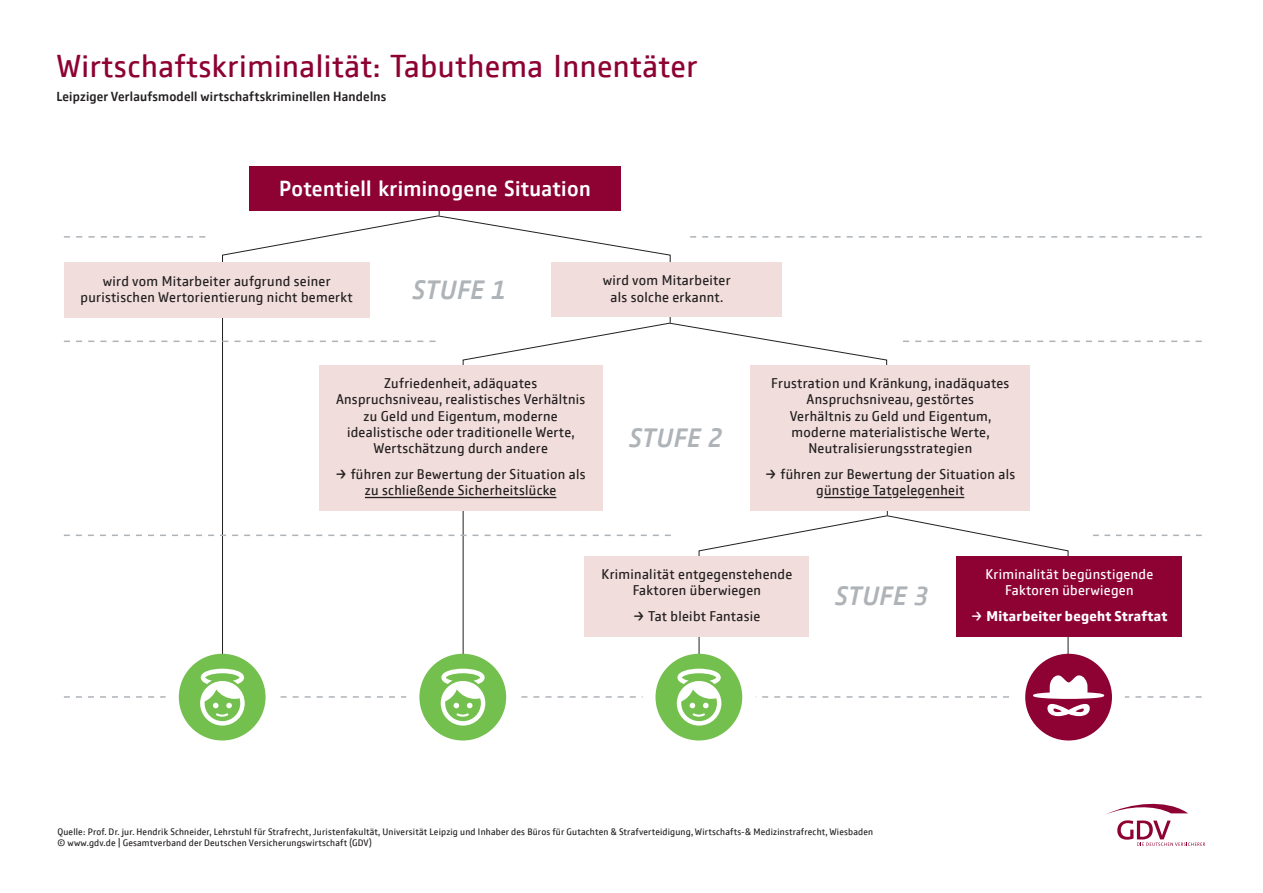
<style>
.page{position:relative;width:1263px;height:893px;background:#fff}
.page>*{position:absolute;margin:0;border:0;box-sizing:border-box;transform-origin:0 0}
.Info-Headline-2sp{font:33px "GD Vtype";letter-spacing:.015em;color:#8d0233}
.Info-Tab-Text-lb{font:italic 500 27px "GD Vtype";letter-spacing:.02em;color:#aeb3b8}
.Info-Headline-2sp-2{font:500 22.2px "GD Vtype";letter-spacing:.015em;color:#fff}
.Info-Tab-Text-lb-2{font:14.7px/16.4px "GD Vtype";letter-spacing:.02em;color:#231f20;text-align:center}
.Info-Tab-Text-lb-3{font:14.7px/16.4px "GD Vtype";letter-spacing:.02em;color:#fff;text-align:center}
.Info-Tab-Text-lb-4{font:700 14.7px "GD Vtype";letter-spacing:.02em;color:#fff}
.Info-Subline-2sp{font:500 13.5px "GD Vtype";letter-spacing:.015em;color:#231f20}
.Info-Fuß-Quelle{font:9.75px/11.2px "GD Vtype";letter-spacing:.02em;color:#231f20}
.s1{font-weight:500}
</style>
<div class="page">
<svg style="left:698px;top:515px;width:371px;height:154px"></svg>
<svg style="left:222px;top:215px;width:449px;height:454px"></svg>
<svg style="left:1106px;top:803px;width:99px;height:43px"></svg>
<div style="left:64px;top:262px;width:305px;height:56px;background:#f1dedc"></div>
<div style="left:551px;top:262px;width:231px;height:55px;background:#f1dedc"></div>
<div style="left:319px;top:365px;width:283px;height:146px;background:#f1dedc"></div>
<hr style="left:365px;top:497px;width:191px;height:1px;background:#231f20">
<div style="left:585px;top:556px;width:224px;height:80px;background:#f1dedc"></div>
<div style="left:751px;top:365px;width:279px;height:146px;background:#f1dedc"></div>
<hr style="left:824px;top:497px;width:31px;height:1px;background:#231f20">
<svg style="left:863px;top:497px;width:29px;height:1px"></svg>
<svg style="left:900px;top:497px;width:18px;height:1px"></svg>
<hr style="left:925px;top:497px;width:39px;height:1px;background:#231f20">
<div style="left:957px;top:556px;width:225px;height:80px;background:#8d0233"></div>
<hr style="left:439px;top:181px;width:1px;height:35px;background:#231f20">
<div style="left:1025px;top:654px;width:87px;height:86px;background:#8d0233;border-radius:50%"></div>
<div style="left:249px;top:166px;width:372px;height:45px;background:#8d0233"></div>
<div style="left:655px;top:654px;width:87px;height:86px;background:#74c04f;border-radius:50%"></div>
<div style="left:419px;top:654px;width:87px;height:86px;background:#74c04f;border-radius:50%"></div>
<div style="left:179px;top:654px;width:87px;height:86px;background:#74c04f;border-radius:50%"></div>
<svg style="left:64px;top:669px;width:1138px;height:57px"></svg>
<div style="left:612px;top:416px;width:128px;height:44px;background:#fff"></div>
<div style="left:820px;top:572px;width:124px;height:49px;background:#fff"></div>
<svg style="left:690px;top:236px;width:512px;height:2px"></svg>
<svg style="left:64px;top:236px;width:141px;height:2px"></svg>
<svg style="left:903px;top:341px;width:299px;height:1px"></svg>
<svg style="left:1093px;top:535px;width:109px;height:1px"></svg>
<svg style="left:64px;top:341px;width:371px;height:1px"></svg>
<svg style="left:64px;top:535px;width:607px;height:1px"></svg>
<p class="Info-Headline-2sp" style="left:56px;top:43px;width:643px">Wirtschaftskriminalität: Tabuthema Innentäter</p>
<p class="Info-Subline-2sp" style="left:56px;top:87px;width:331px">Leipziger Verlaufsmodell wirtschaftskriminellen Handelns</p>
<p class="Info-Headline-2sp-2" style="left:279px;top:173px;width:313px">Potentiell kriminogene Situation</p>
<p class="Info-Tab-Text-lb-2" style="left:80px;top:272px;width:274px">wird vom Mitarbeiter aufgrund seiner puristischen Wertorientierung nicht bemerkt</p>
<p class="Info-Tab-Text-lb-2" style="left:603px;top:272px;width:129px">wird vom Mitarbeiter als solche erkannt.</p>
<p class="Info-Tab-Text-lb" style="left:412px;top:271px;width:96px">STUFE 1</p>
<p class="Info-Tab-Text-lb-2" style="left:336px;top:374px;width:251px">Zufriedenheit, adäquates Anspruchsniveau, realistisches Verhältnis zu Geld und Eigentum, moderne idealistische oder traditionelle Werte, Wertschätzung durch andere</p>
<p class="Info-Tab-Text-lb-2" style="left:336px;top:465px;width:251px"><span class="s1">→</span> führen zur Bewertung der Situation als zu schließende Sicherheitslücke</p>
<p class="Info-Tab-Text-lb" style="left:629px;top:419px;width:96px">STUFE 2</p>
<p class="Info-Tab-Text-lb-2" style="left:771px;top:374px;width:240px">Frustration und Kränkung, inadäquates Anspruchsniveau, gestörtes<br>Verhältnis zu Geld und Eigentum, moderne materialistische Werte, Neutralisierungsstrategien</p>
<p class="Info-Tab-Text-lb-2" style="left:765px;top:465px;width:251px"><span class="s1">→</span> führen zur Bewertung der Situation als günstige Tatgelegenheit</p>
<p class="Info-Tab-Text-lb-2" style="left:601px;top:565px;width:192px">Kriminalität entgegenstehende<br>Faktoren überwiegen</p>
<p class="Info-Tab-Text-lb-2" style="left:633px;top:607px;width:128px"><span class="s1">→</span> Tat bleibt Fantasie</p>
<p class="Info-Tab-Text-lb" style="left:835px;top:577px;width:96px">STUFE 3</p>
<p class="Info-Tab-Text-lb-3" style="left:985px;top:565px;width:169px">Kriminalität begünstigende<br>Faktoren überwiegen</p>
<p class="Info-Tab-Text-lb-4" style="left:971px;top:605px;width:198px"><span class="s1">→</span> Mitarbeiter begeht Straftat</p>
<p class="Info-Fuß-Quelle" style="left:57px;top:825px;width:817px">Quelle: Prof. Dr. jur. Hendrik Schneider, Lehrstuhl für Strafrecht, Juristenfakultät, Universität Leipzig und Inhaber des Büros für Gutachten &amp; Strafverteidigung, Wirtschafts-&amp; Medizinstrafrecht, Wiesbaden © www.gdv.de | Gesamtverband der Deutschen Versicherungswirtschaft (GDV)</p>
</div>
